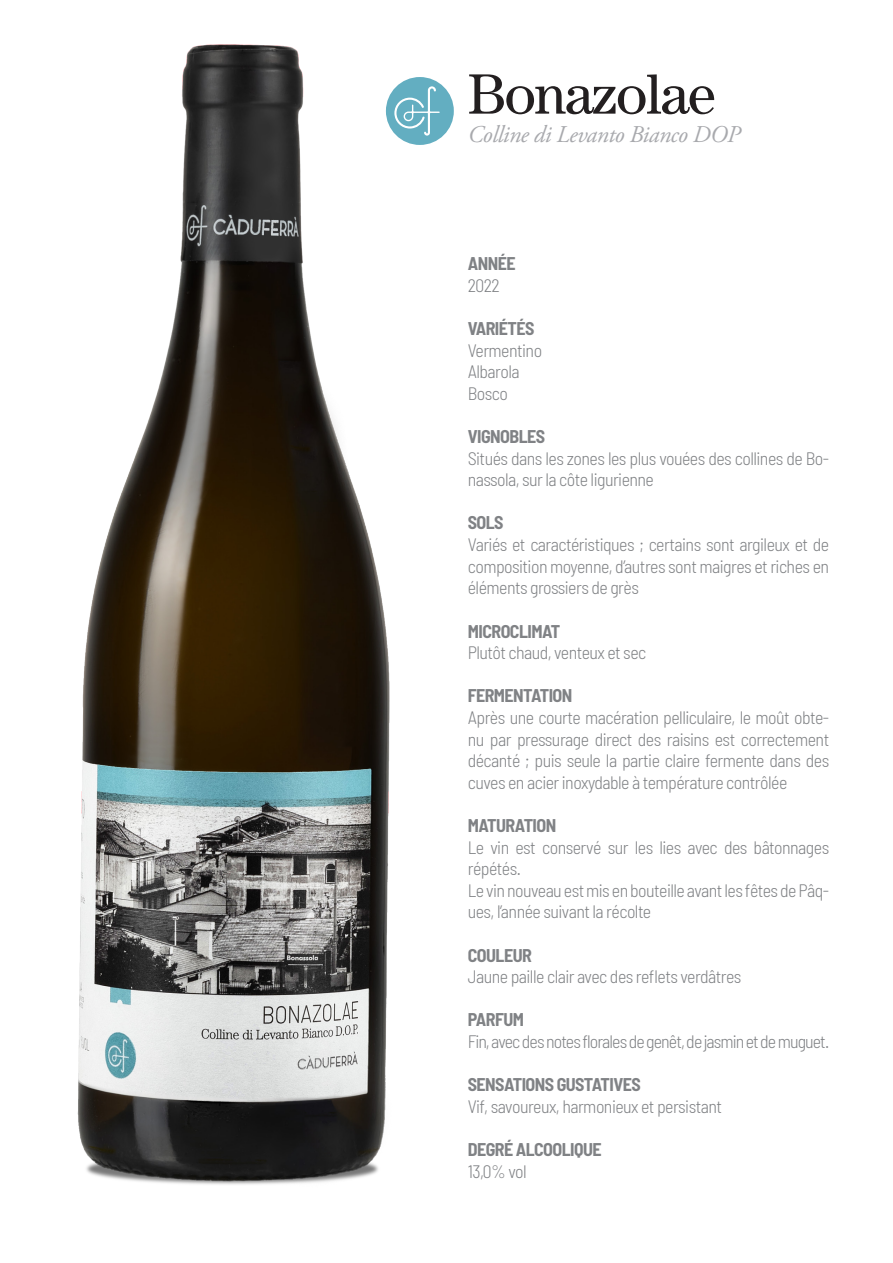
<style>
.page{position:relative;width:893px;height:1263px;background:#fff}
.page>*{position:absolute;margin:0;border:0;box-sizing:border-box;transform-origin:0 0}
.t1{font:57px "Century Std";letter-spacing:-.025em;color:#231f20}
.t2{font:italic 24px "Adobe Garamond Pro";letter-spacing:-.02em;color:#a8a9ad}
.t3{font:300 semi-condensed 18px/21.6px "Barlow";letter-spacing:-.03em;color:#808285}
.t4{font:700 semi-condensed 18px "Barlow";letter-spacing:-.03em;color:#808285}
.t5{font:300 semi-condensed 18px "Barlow";letter-spacing:-.05em;color:#808285}
</style>
<div class="page">
<div style="left:386px;top:77px;width:68px;height:68px;background:#63aec1;border-radius:50%"></div>
<svg style="left:407px;top:86px;width:33px;height:50px"></svg>
<img style="left:77px;top:44px;width:330px;height:1141px">
<p class="t1" style="left:468px;top:61px;width:250px">Bonazolae</p>
<p class="t2" style="left:468px;top:120px;width:274px">Colline di Levanto Bianco DOP</p>
<p class="t4" style="left:468px;top:253px;width:49px">ANNÉE</p>
<p class="t3" style="left:468px;top:274px;width:33px">2022</p>
<p class="t4" style="left:468px;top:317px;width:68px">VARIÉTÉS</p>
<p class="t3" style="left:468px;top:339px;width:76px">Vermentino</p>
<p class="t3" style="left:468px;top:360px;width:53px">Albarola</p>
<p class="t3" style="left:468px;top:382px;width:42px">Bosco</p>
<p class="t4" style="left:468px;top:425px;width:79px">VIGNOBLES</p>
<p class="t3" style="left:468px;top:447px;width:363px">Situés dans les zones les plus vouées des collines de Bo&shy;nassola, sur la côte ligurienne</p>
<p class="t4" style="left:468px;top:512px;width:37px">SOLS</p>
<p class="t3" style="left:468px;top:533px;width:363px;text-align:justify">Variés et caractéristiques ; certains sont argileux et de composition moyenne, d’autres sont maigres et riches en éléments grossiers de grès</p>
<p class="t4" style="left:468px;top:620px;width:94px">MICROCLIMAT</p>
<p class="t3" style="left:468px;top:641px;width:180px">Plutôt chaud, venteux et sec</p>
<p class="t4" style="left:468px;top:685px;width:106px">FERMENTATION</p>
<p class="t3" style="left:468px;top:706px;width:363px;text-align:justify">Après une courte macération pelliculaire, le moût obte&shy;nu par pressurage direct des raisins est correctement décanté ; puis seule la partie claire fermente dans des cuves en acier inoxydable à température contrôlée</p>
<p class="t4" style="left:468px;top:814px;width:90px">MATURATION</p>
<p class="t3" style="left:468px;top:836px;width:363px">Le vin est conservé sur les lies avec des bâtonnages répétés.</p>
<p class="t3" style="left:468px;top:879px;width:363px">Le vin nouveau est mis en bouteille avant les fêtes de Pâq&shy;ues, l’année suivant la récolte</p>
<p class="t4" style="left:468px;top:944px;width:66px">COULEUR</p>
<p class="t3" style="left:468px;top:965px;width:275px">Jaune paille clair avec des reflets verdâtres</p>
<p class="t4" style="left:468px;top:1009px;width:58px">PARFUM</p>
<p class="t5" style="left:468px;top:1030px;width:363px">Fin, avec des notes florales de genêt, de jasmin et de muguet.</p>
<p class="t4" style="left:468px;top:1073px;width:174px">SENSATIONS GUSTATIVES</p>
<p class="t3" style="left:468px;top:1095px;width:256px">Vif, savoureux, harmonieux et persistant</p>
<p class="t4" style="left:468px;top:1138px;width:135px">DEGRÉ ALCOOLIQUE</p>
<p class="t3" style="left:468px;top:1160px;width:60px">13,0% vol</p>
</div>
